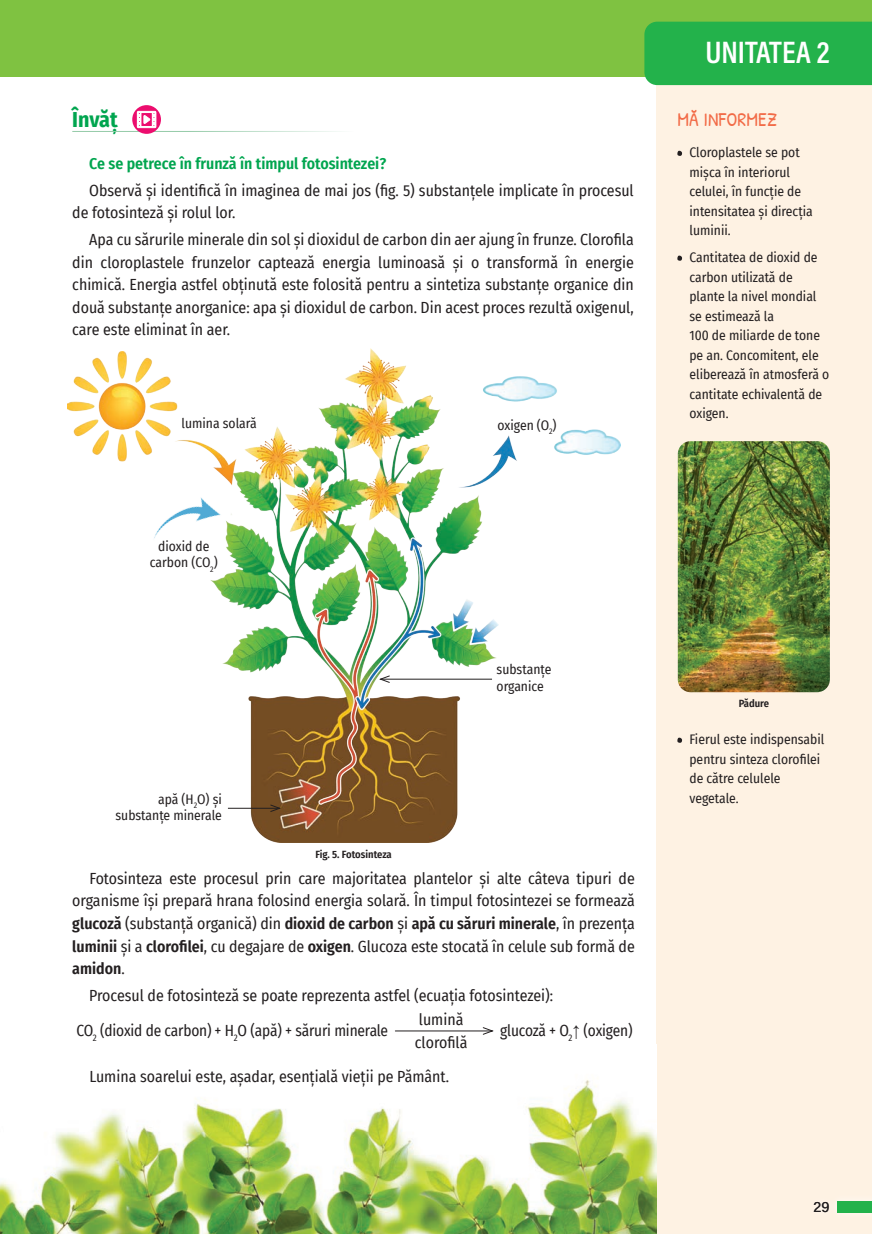
<style>
.page{position:relative;width:872px;height:1234px;background:#fff}
.page>*{position:absolute;margin:0;border:0;box-sizing:border-box;transform-origin:0 0}
.t1{font:600 31.35px "Acumin Pro Cond";color:#fff}
.t2{font:700 21.75px "Fira Sans Condensed";letter-spacing:-.005em;color:#00a54f}
.t3{font:19.5px "Patrick Hand";letter-spacing:.01em;color:#f26b47}
.t4{font:15.75px/22.5px "Fira Sans Condensed";color:#231f20}
.t5{font:600 15.75px "Fira Sans Condensed";color:#00a54f}
.t6{font:15px "Acumin Pro";color:#231f20}
.t7{font:13.5px/19.5px "Fira Sans Condensed";color:#231f20}
.t8{font:600 10.5px "Fira Sans Condensed";color:#231f20}
.s1{font-weight:600}
.s2{font-family:"Times New Roman"}
</style>
<div class="page">
<div style="left:656px;top:64px;width:216px;height:1169px;background:#fef2e3"></div>
<div style="left:0;top:0;width:872px;height:77px;background:#7fc241"></div>
<div style="left:644px;top:22px;width:228px;height:63px;background:#23b24b"></div>
<img style="left:499px;top:376px;width:121px;height:95px">
<img style="left:210px;top:348px;width:289px;height:494px">
<img style="left:67px;top:351px;width:283px;height:229px">
<img style="left:0;top:1080px;width:656px;height:153px">
<hr style="left:395px;top:1030px;width:97px;height:1px;background:#231f20">
<svg style="left:482px;top:1027px;width:12px;height:7px"></svg>
<hr style="left:72px;top:131px;width:282px;height:1px;background:#94caa8">
<div style="left:837px;top:1200px;width:35px;height:12px;background:#23b24b"></div>
<hr style="left:228px;top:807px;width:51px;height:1px;background:#231f20">
<svg style="left:269px;top:803px;width:13px;height:9px"></svg>
<hr style="left:380px;top:678px;width:112px;height:1px;background:#231f20">
<svg style="left:378px;top:674px;width:12px;height:9px"></svg>
<img style="left:135px;top:459px;width:147px;height:108px">
<svg style="left:677px;top:151px;width:5px;height:5px"></svg>
<svg style="left:677px;top:255px;width:5px;height:6px"></svg>
<img style="left:678px;top:441px;width:152px;height:251px">
<svg style="left:677px;top:737px;width:5px;height:5px"></svg>
<svg style="left:132px;top:105px;width:29px;height:29px"></svg>
<svg style="left:137px;top:111px;width:19px;height:17px"></svg>
<h2 class="t2" style="left:72px;top:101px;width:47px">Învăț</h2>
<p class="t5" style="left:89px;top:151px;width:298px">Ce se petrece în frunză în timpul fotosintezei?</p>
<p class="t4" style="left:72px;top:179px;width:563px;text-indent:17px">Observă și identifică în imaginea de mai jos (fig. 5) substanțele implicate în procesul de fotosinteză și rolul lor.</p>
<p class="t4" style="left:72px;top:228px;width:563px;text-align:justify;text-indent:17px">Apa cu sărurile minerale din sol și dioxidul de carbon din aer ajung în frunze. Clorofila din cloroplastele frunzelor captează energia luminoasă și o transformă în energie chimică. Energia astfel obținută este folosită pentru a sintetiza substanțe organice din două substanțe anorganice: apa și dioxidul de carbon. Din acest proces rezultă oxigenul, care este eliminat în aer.</p>
<p class="t7" style="left:181px;top:413px;width:77px">lumina solară</p>
<p class="t7" style="left:150px;top:538px;width:69px;line-height:16.2px;text-align:center">dioxid de carbon (CO<sub>2</sub>)</p>
<p class="t7" style="left:115px;top:790px;width:108px;line-height:16.2px;text-align:right">apă (H<sub>2</sub>O) și substanțe minerale</p>
<p class="t8" style="left:315px;top:845px;width:78px">Fig. 5. Fotosinteza</p>
<p class="t7" style="left:497px;top:415px;width:60px">oxigen (O<sub>2</sub>)</p>
<p class="t7" style="left:496px;top:661px;width:56px;line-height:16.2px">substanțe organice</p>
<p class="t4" style="left:72px;top:866px;width:564px;text-align:justify;text-indent:17px">Fotosinteza este procesul prin care majoritatea plantelor și alte câteva tipuri de organisme își prepară hrana folosind energia solară. În timpul fotosintezei se formează <span class="s1">glucoză</span> (substanță organică) din <span class="s1">dioxid de carbon</span> și <span class="s1">apă cu săruri minerale</span>, în prezența <span class="s1">luminii</span> și a <span class="s1">clorofilei</span>, cu degajare de <span class="s1">oxigen</span>. Glucoza este stocată în celule sub formă de <span class="s1">amidon</span>.</p>
<p class="t4" style="left:89px;top:983px;width:465px">Procesul de fotosinteză se poate reprezenta astfel (ecuația fotosintezei):</p>
<p class="t4" style="left:77px;top:1018px;width:313px">CO<sub>2</sub> (dioxid de carbon) + H<sub>2</sub>O (apă) + săruri minerale</p>
<p class="t4" style="left:415px;top:1007px;width:54px">lumină clorofilă</p>
<p class="t4" style="left:500px;top:1018px;width:134px">glucoză + O<sub>2</sub><span class="s2">↑</span> (oxigen)</p>
<p class="t4" style="left:89px;top:1064px;width:361px">Lumina soarelui este, așadar, esențială vieții pe Pământ.</p>
<h1 class="t1" style="left:705px;top:32px;width:126px">UNITATEA 2</h1>
<p class="t3" style="left:677px;top:106px;width:101px">MĂ INFORMEZ</p>
<p class="t7" style="left:689px;top:142px;width:125px">Cloroplastele se pot mișca în interiorul celulei, în funcție de intensitatea și direcția luminii.</p>
<p class="t7" style="left:689px;top:247px;width:141px">Cantitatea de dioxid de carbon utilizată de plante la nivel mondial se estimează la<br>100 de miliarde de tone pe an. Concomitent, ele eliberează în atmosferă o cantitate echivalentă de oxigen.</p>
<p class="t8" style="left:738px;top:695px;width:32px">Pădure</p>
<p class="t7" style="left:689px;top:729px;width:136px">Fierul este indispensabil pentru sinteza clorofilei de către celulele vegetale.</p>
<p class="t6" style="left:813px;top:1196px;width:17px">29</p>
</div>
